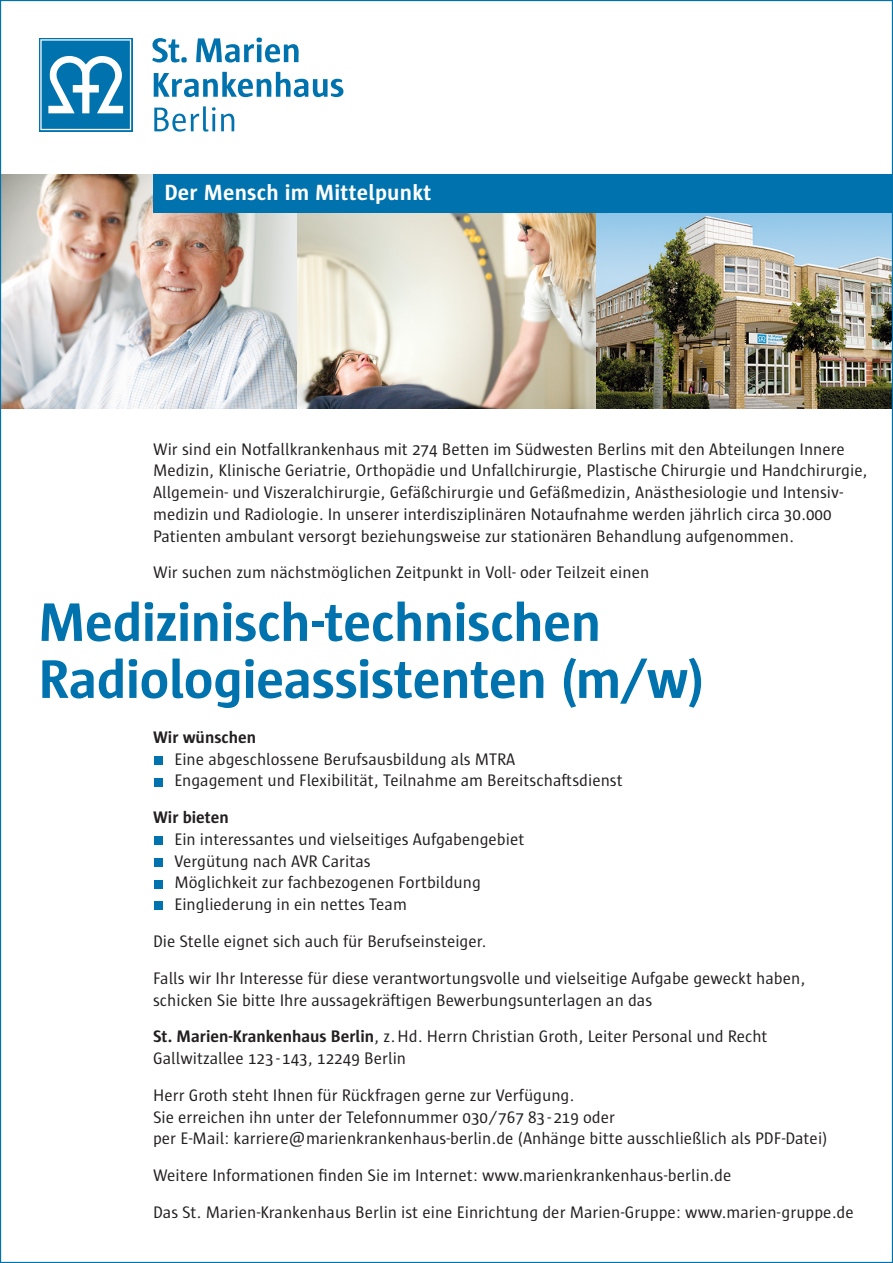
<style>
.page{position:relative;width:893px;height:1263px;background:#fff}
.page>*{position:absolute;margin:0;border:0;box-sizing:border-box;transform-origin:0 0}
.t1{font:700 55.5px/57px "Sun";letter-spacing:-.01em;color:#0073ae}
.t2{font:700 22.5px "Sun";letter-spacing:.01em;color:#fff}
.t3{font:17.1px/21.8px "Sun";color:#231f20}
.t4{font:700 17.1px "Sun";color:#231f20}
.s1{font-weight:700}
</style>
<div class="page">
<img style="left:595px;top:213px;width:296px;height:195px">
<img style="left:2px;top:174px;width:296px;height:234px">
<img style="left:298px;top:213px;width:297px;height:195px">
<div style="left:153px;top:174px;width:740px;height:39px;background:#0073ae"></div>
<div style="left:155px;top:756px;width:8px;height:8px;background:#0073ae"></div>
<div style="left:155px;top:778px;width:8px;height:8px;background:#0073ae"></div>
<div style="left:155px;top:836px;width:8px;height:9px;background:#0073ae"></div>
<div style="left:155px;top:858px;width:8px;height:8px;background:#0073ae"></div>
<div style="left:155px;top:880px;width:8px;height:8px;background:#0073ae"></div>
<div style="left:155px;top:901px;width:8px;height:9px;background:#0073ae"></div>
<svg style="left:39px;top:38px;width:93px;height:93px"></svg>
<svg style="left:40px;top:39px;width:91px;height:91px"></svg>
<svg style="left:152px;top:38px;width:35px;height:25px"></svg>
<svg style="left:196px;top:38px;width:103px;height:25px"></svg>
<svg style="left:154px;top:72px;width:189px;height:25px"></svg>
<svg style="left:154px;top:106px;width:80px;height:26px"></svg>
<h2 class="t2" style="left:164px;top:180px;width:269px">Der Mensch im Mittelpunkt</h2>
<p class="t3" style="left:153px;top:438px;width:716px">Wir sind ein Notfallkrankenhaus mit 274 Betten im Südwesten Berlins mit den Abteilungen Innere Medizin, Klinische Geriatrie, Orthopädie und Unfallchirurgie, Plastische Chirurgie und Handchirurgie, Allgemein- und Viszeralchirurgie, Gefäßchirurgie und Gefäßmedizin, Anästhesiologie und Intensiv&shy;medizin und Radiologie. In unserer interdisziplinären Notaufnahme werden jährlich circa 30.000<br>Patienten ambulant versorgt beziehungsweise zur stationären Behandlung aufgenommen.</p>
<p class="t3" style="left:153px;top:562px;width:498px">Wir suchen zum nächstmöglichen Zeitpunkt in Voll- oder Teilzeit einen</p>
<h1 class="t1" style="left:38px;top:594px;width:667px">Medizinisch-technischen<br>Radiologieassistenten (m/w)</h1>
<p class="t4" style="left:153px;top:728px;width:104px">Wir wünschen</p>
<p class="t3" style="left:174px;top:748px;width:450px">Eine abgeschlossene Berufsausbildung als MTRA<br>Engagement und Flexibilität, Teilnahme am Bereitschaftsdienst</p>
<p class="t4" style="left:153px;top:808px;width:77px">Wir bieten</p>
<p class="t3" style="left:174px;top:828px;width:352px">Ein interessantes und vielseitiges Aufgabengebiet Vergütung nach AVR Caritas<br>Möglichkeit zur fachbezogenen Fortbildung Eingliederung in ein nettes Team</p>
<p class="t3" style="left:153px;top:923px;width:654px;line-height:36.8px">Die Stelle eignet sich auch für Berufseinsteiger.<br>Falls wir Ihr Interesse für diese verantwortungsvolle und vielseitige Aufgabe geweckt haben,</p>
<p class="t3" style="left:153px;top:981px;width:616px;line-height:36.8px">schicken Sie bitte Ihre aussagekräftigen Bewerbungsunterlagen an das<br><span class="s1">St. Marien-Krankenhaus Berlin</span>, z.Hd. Herrn Christian Groth, Leiter Personal und Recht</p>
<p class="t3" style="left:153px;top:1040px;width:423px;line-height:36.8px">Gallwitzallee 123 - 143, 12249 Berlin<br>Herr Groth steht Ihnen für Rückfragen gerne zur Verfügung.</p>
<p class="t3" style="left:153px;top:1106px;width:676px">Sie erreichen ihn unter der Telefonnummer 030/767 83-219 oder<br>per E-Mail: karriere@marienkrankenhaus-berlin.de (Anhänge bitte ausschließlich als PDF-Datei)</p>
<p class="t3" style="left:153px;top:1157px;width:702px;line-height:36.8px">Weitere Informationen finden Sie im Internet: www.marienkrankenhaus-berlin.de<br>Das St. Marien-Krankenhaus Berlin ist eine Einrichtung der Marien-Gruppe: www.marien-gruppe.de</p>
</div>
